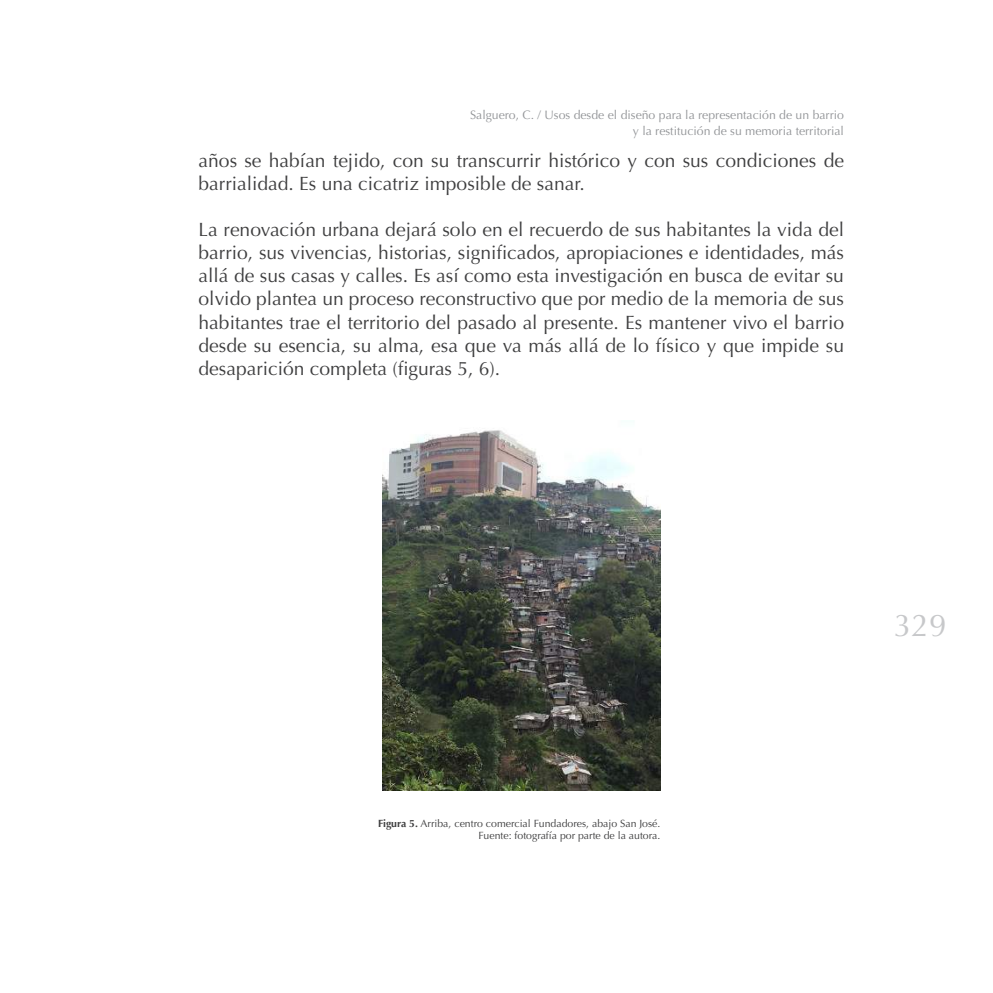
<style>
.page{position:relative;width:993px;height:993px;background:#fff}
.page>*{position:absolute;margin:0;border:0;box-sizing:border-box;transform-origin:0 0}
.t1{font:31.5px "Optima";color:#c7c8ca}
.t2{font:19.25px/23.1px "Optima";color:#3e3e3f}
.t3{font:12.25px/15.8px "Optima";color:#939598;text-align:right}
.t4{font:10.5px/12.6px "Optima";color:#3e3e3f;text-align:right}
.s1{font-weight:700}
</style>
<div class="page">
<img style="left:382px;top:430px;width:278px;height:360px">
<p class="t3" style="left:470px;top:107px;width:375px">Salguero, C. / Usos desde el diseño para la representación de un barrio y la restitución de su memoria territorial</p>
<p class="t2" style="left:198px;top:149px;width:646px">años se habían tejido, con su transcurrir histórico y con sus condiciones de barrialidad. Es una cicatriz imposible de sanar.</p>
<p class="t2" style="left:198px;top:218px;width:646px;text-align:justify">La renovación urbana dejará solo en el recuerdo de sus habitantes la vida del barrio, sus vivencias, historias, significados, apropiaciones e identidades, más allá de sus casas y calles. Es así como esta investigación en busca de evitar su olvido plantea un proceso reconstructivo que por medio de la memoria de sus habitantes trae el territorio del pasado al presente. Es mantener vivo el barrio desde su esencia, su alma, esa que va más allá de lo físico y que impide su desaparición completa (figuras 5, 6).</p>
<p class="t4" style="left:378px;top:816px;width:284px"><span class="s1">Figura 5.</span> Arriba, centro comercial Fundadores, abajo San José.<br>Fuente: fotografía por parte de la autora.</p>
<h1 class="t1" style="left:893px;top:607px;width:54px">329</h1>
</div>
